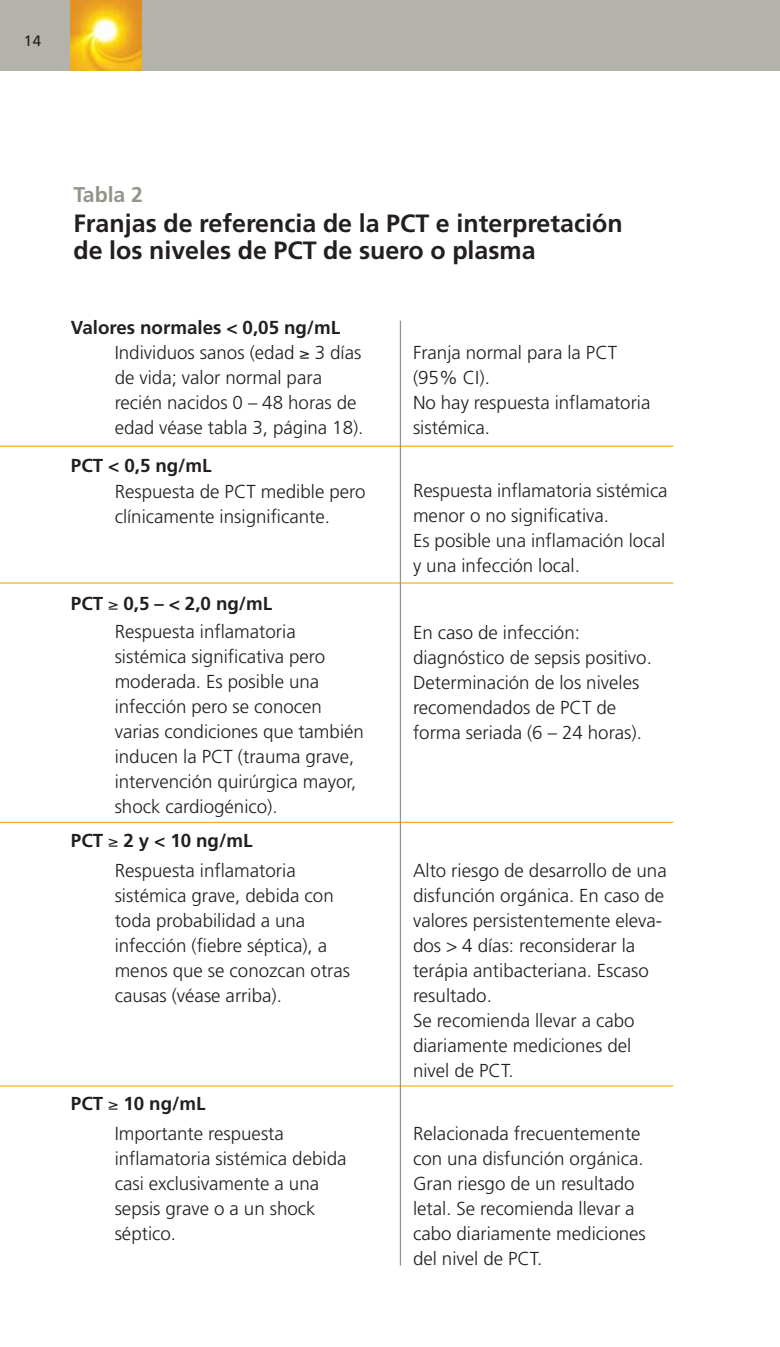
<style>
.page{position:relative;width:780px;height:1347px;background:#fff}
.page>*{position:absolute;margin:0;border:0;box-sizing:border-box;transform-origin:0 0}
.t1{font:700 25px/27.5px "Frutiger";color:#231f20}
.t2{font:700 21.25px "Frutiger";color:#94948a}
.t3{font:300 18.75px/25px "Frutiger";color:#231f20}
.t4{font:700 18.75px "Frutiger";color:#231f20}
.t5{font:15px "Frutiger";color:#231f20}
</style>
<div class="page">
<div style="left:0;top:0;width:780px;height:71px;background:#b3b3ab"></div>
<img style="left:71px;top:0;width:71px;height:71px">
<hr style="left:0;top:445px;width:673px;height:2px;background:#fcb11a">
<hr style="left:0;top:582px;width:673px;height:1px;background:#fcb11a">
<hr style="left:0;top:821px;width:673px;height:2px;background:#fcb11a">
<hr style="left:0;top:1085px;width:673px;height:1px;background:#fcb11a">
<hr style="left:400px;top:321px;width:1px;height:944px;background:#94948a">
<p class="t5" style="left:24px;top:34px;width:19px">14</p>
<p class="t2" style="left:73px;top:186px;width:71px">Tabla 2</p>
<h1 class="t1" style="left:73px;top:211px;width:551px">Franjas de referencia de la PCT e interpretación de los niveles de PCT de suero o plasma</h1>
<p class="t4" style="left:71px;top:320px;width:271px">Valores normales &lt; 0,05 ng/mL</p>
<p class="t3" style="left:115px;top:342px;width:250px">Individuos sanos (edad ≥ 3 días de vida; valor normal para recién nacidos 0 – 48 horas de edad véase tabla 3, página 18).</p>
<p class="t4" style="left:71px;top:458px;width:142px">PCT &lt; 0,5 ng/mL</p>
<p class="t3" style="left:115px;top:480px;width:252px">Respuesta de PCT medible pero clínicamente insignificante.</p>
<p class="t4" style="left:71px;top:595px;width:203px">PCT ≥ 0,5 – &lt; 2,0 ng/mL</p>
<p class="t3" style="left:115px;top:620px;width:251px">Respuesta inflamatoria sistémica significativa pero moderada. Es posible una infección pero se conocen varias condiciones que también inducen la PCT (trauma grave, intervención quirúrgica mayor, shock cardiogénico).</p>
<p class="t4" style="left:71px;top:833px;width:183px">PCT ≥ 2 y &lt; 10 ng/mL</p>
<p class="t3" style="left:115px;top:859px;width:237px">Respuesta inflamatoria sistémica grave, debida con toda probabilidad a una infección (fiebre séptica), a menos que se conozcan otras causas (véase arriba).</p>
<p class="t4" style="left:71px;top:1095px;width:136px">PCT ≥ 10 ng/mL</p>
<p class="t3" style="left:115px;top:1122px;width:233px">Importante respuesta inflamatoria sistémica debida casi exclusivamente a una sepsis grave o a un shock séptico.</p>
<p class="t3" style="left:413px;top:342px;width:239px">Franja normal para la PCT (95% CI).<br>No hay respuesta inflamatoria sistémica.</p>
<p class="t3" style="left:413px;top:479px;width:256px">Respuesta inflamatoria sistémi ca menor o no significativa.<br>Es posible una inflamación local y una infección local.</p>
<p class="t3" style="left:413px;top:622px;width:240px">En caso de infección: diagnóstico de sepsis positivo.<br>Determinación de los niveles recomendados de PCT de forma seriada (6 – 24 horas).</p>
<p class="t3" style="left:413px;top:859px;width:255px">Alto riesgo de desarrollo de una disfunción orgánica. En caso de va lores persistentemente eleva - dos &gt; 4 días: reconsiderar la terápia antibacteriana. Escaso resultado.<br>Se recomienda llevar a cabo diariamente mediciones del nivel de PCT.</p>
<p class="t3" style="left:413px;top:1122px;width:234px">Relacionada frecuentemente con una disfunción orgánica.<br>Gran riesgo de un resultado letal. Se recomienda llevar a cabo diariamente mediciones del nivel de PCT.</p>
</div>
